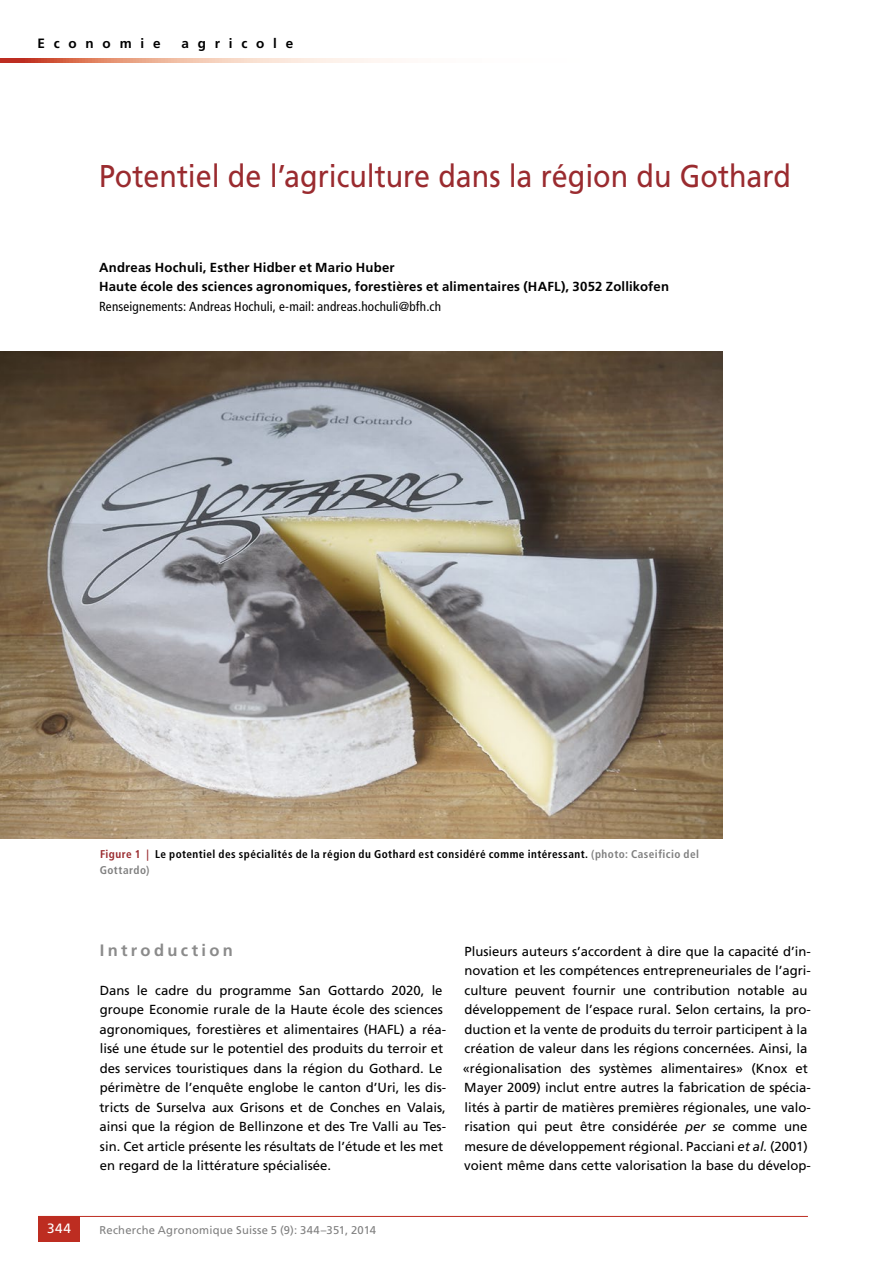
<style>
.page{position:relative;width:893px;height:1263px;background:#fff}
.page>*{position:absolute;margin:0;border:0;box-sizing:border-box;transform-origin:0 0}
.t1{font:31.5px "Frutiger LT Std";color:#9a2b2f;scale:.91 1}
.t2{font:700 16.5px "Frutiger LT Std";letter-spacing:.2em;color:#8b8b8b}
.t3{font:700 13.5px "Frutiger LT Std";letter-spacing:.655em;color:#000}
.t4{font:13.5px "Frutiger LT Std";color:#fff}
.t5{font:13.2px/19.5px "Frutiger LT Std";color:#000}
.t6{font:700 13.2px/19.5px "Frutiger LT Std";letter-spacing:.015em;color:#000}
.t7{font:condensed 13.2px "Frutiger LT Std";letter-spacing:.015em;color:#000}
.t8{font:700 condensed 11.25px/16.5px "Frutiger LT Std";letter-spacing:.04em;color:#000}
.t9{font:11.25px "Frutiger LT Std";letter-spacing:.02em;color:#808080}
.s1{color:#9a2b2f}
.s2{color:#808080}
.s3{font-style:italic}
</style>
<div class="page">
<hr style="left:38px;top:1216px;width:770px;height:1px;background:#bd2d21">
<div style="left:38px;top:1216px;width:42px;height:26px;background:#bd2d21"></div>
<svg style="left:0;top:58px;width:396px;height:5px;background:#ebb2a0"></svg>
<img style="left:0;top:351px;width:723px;height:487px">
<p class="t3" style="left:37px;top:36px;width:125px">Economie</p>
<p class="t3" style="left:181px;top:36px;width:113px">agricole</p>
<h1 class="t1" style="left:99px;top:158px;width:762px">Potentiel de l’agriculture dans la région du Gothard</h1>
<p class="t6" style="left:99px;top:258px;width:571px">Andreas Hochuli, Esther Hidber et Mario Huber<br>Haute école des sciences agronomiques, forestières et alimentaires (HAFL), 3052 Zollikofen</p>
<p class="t7" style="left:99px;top:299px;width:344px">Renseignements: Andreas Hochuli, e-mail: andreas.hochuli@bfh.ch</p>
<p class="t8" style="left:100px;top:846px;width:601px"><span class="s1">Figure 1 |</span> Le potentiel des spécialités de la région du Gothard est considéré comme intéressant. <span class="s2">(photo: Caseificio del<br>Gottardo)</span></p>
<p class="t2" style="left:100px;top:940px;width:135px">Introduction</p>
<p class="t5" style="left:99px;top:980px;width:348px">Dans le cadre du programme San Gottardo 2020, le groupe Economie rurale de la Haute école des sciences agronomiques, forestières et alimentaires (HAFL) a réa&shy;lisé une étude sur le potentiel des produits du terroir et des services touristiques dans la région du Gothard. Le périmètre de l’enquête englobe le canton d’Uri, les dis&shy;tricts de Surselva aux Grisons et de Conches en Valais, ainsi que la région de Bellinzone et des Tre Valli au Tes&shy;sin. Cet article présente les résultats de l’étude et les met en regard de la littérature spécialisée.</p>
<p class="t5" style="left:463px;top:941px;width:350px">Plusieurs auteurs s’accordent à dire que la capacité d’in&shy;novation et les compétences entrepreneuriales de l’agri&shy;culture peuvent fournir une contribution notable au développement de l’espace rural. Selon certains, la pro&shy;duction et la vente de produits du terroir participent à la création de valeur dans les régions concernées. Ainsi, la «régionalisation des systèmes alimentaires» (Knox et Mayer 2009) inclut entre autres la fabrication de spécia&shy;lités à partir de matières premières régionales, une valo&shy;risation qui peut être considérée <span class="s3">per se</span> comme une mesure de développement régional. Pacciani <span class="s3">et al.</span> (2001) voient même dans cette valorisation la base du dévelop-</p>
<p class="t4" style="left:47px;top:1221px;width:25px">344</p>
<p class="t9" style="left:99px;top:1223px;width:278px">Recherche Agronomique Suisse 5 (9): 344–351, 2014</p>
</div>
